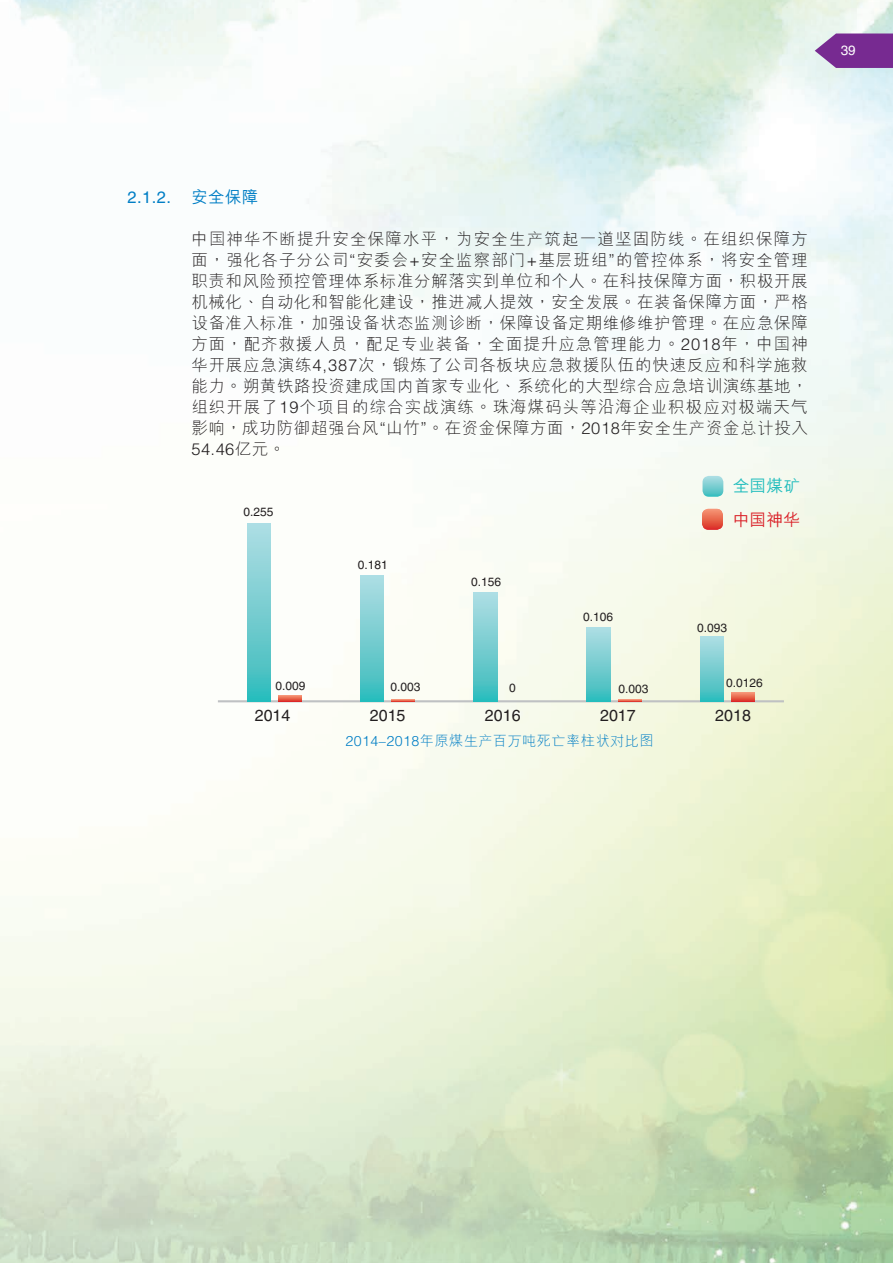
<style>
.page{position:relative;width:893px;height:1263px;background:#fff}
.page>*{position:absolute;margin:0;border:0;box-sizing:border-box;transform-origin:0 0}
.t1{font:16.8px "M Hei HKS Medium E Ten B5 H";color:#da2128}
.t2{font:16.8px "M Hei HKS Medium E Ten B5 H";color:#21bdbd}
.t3{font:300 16.5px/21px "M Hei HKS";letter-spacing:.035em;color:#231f20;text-align:justify}
.t4{font:16.5px "Helvetica LT Std";color:#007ec5}
.t5{font:300 16.5px "Helvetica LT Std";color:#231f20}
.t6{font:16.05px "Helvetica LT Std";color:#231f20}
.t7{font:300 14.25px "M Hei HKS";letter-spacing:.03em;color:#007ec5}
.t8{font:13.5px "Helvetica LT Std";color:#fff}
.t9{font:12px "Helvetica LT Std";color:#231f20}
.s1{font-family:"M Hei HKS";font-weight:500}
.s2{font-family:"Helvetica LT Std"}
.s3{font-family:"M Hei HKS"}
</style>
<div class="page">
<img style="left:0;top:0;width:893px;height:1263px">
<svg style="left:815px;top:34px;width:78px;height:34px;background:#85449d"></svg>
<svg style="left:702px;top:509px;width:21px;height:21px"></svg>
<svg style="left:702px;top:476px;width:21px;height:21px"></svg>
<hr style="left:218px;top:700px;width:566px;height:2px;background:#bfc1c3">
<svg style="left:278px;top:695px;width:24px;height:6px"></svg>
<svg style="left:392px;top:699px;width:23px;height:2px"></svg>
<svg style="left:618px;top:699px;width:23px;height:2px"></svg>
<svg style="left:731px;top:692px;width:24px;height:9px"></svg>
<div style="left:247px;top:524px;width:24px;height:177px;background:linear-gradient(to bottom,#b3dee4,#35bcbd)"></div>
<div style="left:360px;top:575px;width:24px;height:126px;background:linear-gradient(to bottom,#b3dee4,#36bdbd)"></div>
<div style="left:474px;top:593px;width:23px;height:108px;background:linear-gradient(to bottom,#b3dee4,#37bdbd)"></div>
<div style="left:587px;top:627px;width:23px;height:74px;background:linear-gradient(to bottom,#b3dee4,#39bdbe)"></div>
<div style="left:700px;top:637px;width:23px;height:64px;background:linear-gradient(to bottom,#b2dde3,#39bdbe)"></div>
<p class="t8" style="left:841px;top:43px;width:17px">39</p>
<p class="t4" style="left:128px;top:188px;width:133px">2.1.2. <span class="s1">安全保障</span></p>
<p class="t3" style="left:191px;top:228px;width:618px">中國神華不斷提升安全保障水平，為安全生產築起一道堅固防線。在組織保障方面，強化各子分公司<span class="s2">“</span>安委會<span class="s2">+</span>安全監察部門<span class="s2">+</span>基層班組<span class="s2">”</span>的管控體系，將安全管理職責和風險預控管理體系標準分解落實到單位和個人。在科技保障方面，積極開展機械化、自動化和智能化建設，推進減人提效，安全發展。在裝備保障方面，嚴格設備准入標準，加強設備狀態監測診斷，保障設備定期維修維護管理。在應急保障方面，配齊救援人員，配足專業裝備，全面提升應急管理能力。<span class="s2">2018</span>年，中國神華開展應急演練<span class="s2">4,387</span>次，鍛煉了公司各板塊應急救援隊伍的快速反應和科學施救能力。朔黄鐵路投資建成國內首家專業化、系統化的大型綜合應急培訓演練基地，組織開展了<span class="s2">19</span>個項目的綜合實戰演練。珠海煤碼頭等沿海企業積極應對極端天氣影響，成功防禦超強颱風<span class="s2">“</span>山竹<span class="s2">”</span>。在資金保障方面，<span class="s2">2018</span>年安全生產資金總計投入</p>
<p class="t5" style="left:191px;top:439px;width:96px">54.46<span class="s3">億元。</span></p>
<p class="t9" style="left:244px;top:505px;width:31px">0.255</p>
<p class="t9" style="left:276px;top:678px;width:31px">0.009</p>
<p class="t9" style="left:358px;top:558px;width:31px">0.181</p>
<p class="t9" style="left:471px;top:575px;width:31px">0.156</p>
<p class="t9" style="left:583px;top:610px;width:31px">0.106</p>
<p class="t9" style="left:390px;top:680px;width:31px">0.003</p>
<p class="t9" style="left:509px;top:681px;width:8px">0</p>
<p class="t9" style="left:618px;top:681px;width:31px">0.003</p>
<p class="t2" style="left:733px;top:474px;width:69px">全國煤礦</p>
<p class="t1" style="left:733px;top:507px;width:69px">中國神華</p>
<p class="t9" style="left:697px;top:621px;width:31px">0.093</p>
<p class="t9" style="left:726px;top:675px;width:38px">0.0126</p>
<p class="t6" style="left:255px;top:706px;width:37px">2014</p>
<p class="t6" style="left:370px;top:706px;width:37px">2015</p>
<p class="t6" style="left:485px;top:706px;width:37px">2016</p>
<p class="t6" style="left:600px;top:706px;width:37px">2017</p>
<p class="t6" style="left:715px;top:706px;width:37px">2018</p>
<p class="t7" style="left:346px;top:731px;width:310px"><span class="s2">2014–2018</span>年原煤生產百萬噸死亡率柱狀對比圖</p>
</div>
